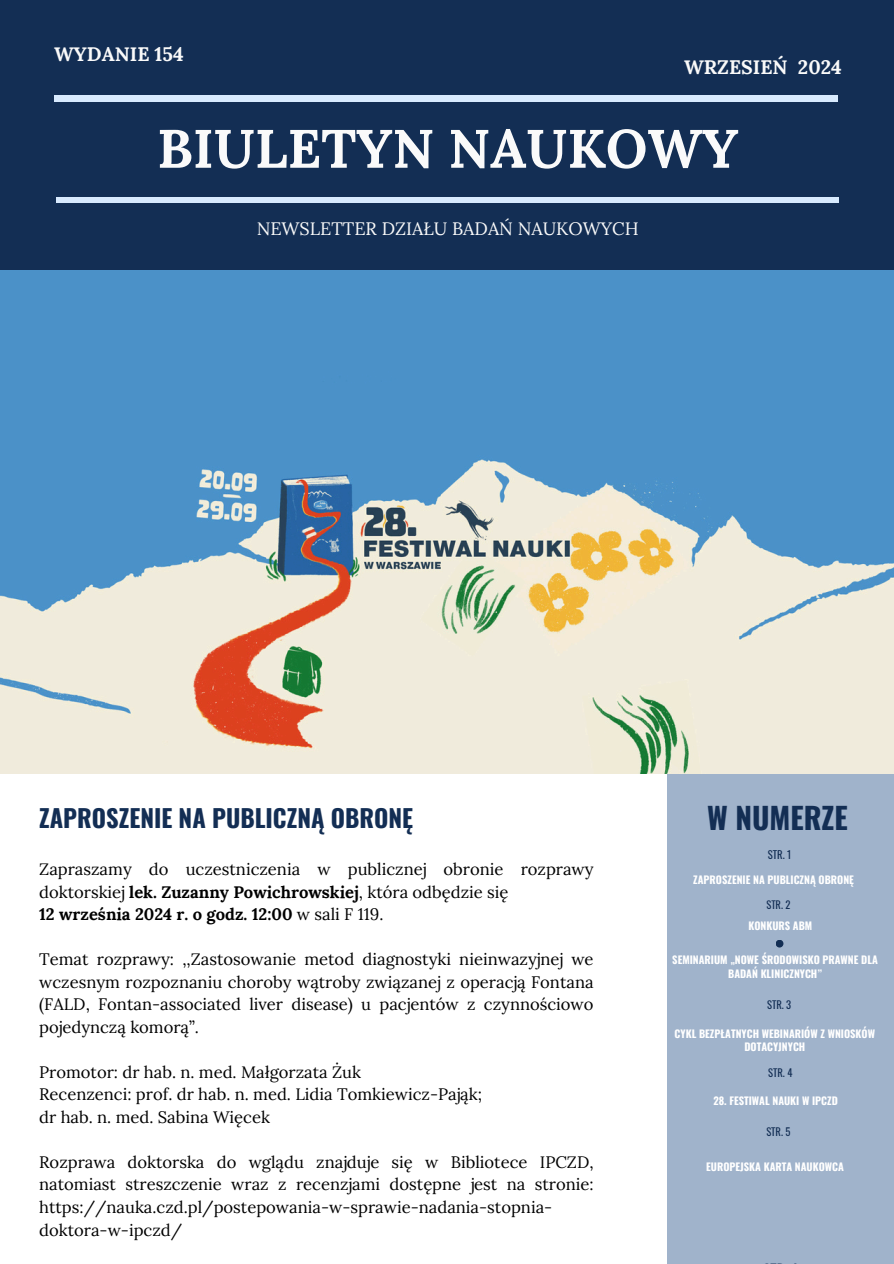
<style>
.page{position:relative;width:894px;height:1264px;background:#fff}
.page>*{position:absolute;margin:0;border:0;box-sizing:border-box;transform-origin:0 0}
.t1{font:700 54px "Lora";color:#fafafa}
.t2{font:700 29.7px "Oswald";color:#132e54}
.t3{font:700 24.45px "Oswald";color:#132e54}
.t4{font:700 19.5px "Lora";color:#fafafa}
.t5{font:18px "Lora";color:#fafafa}
.t6{font:16.5px/22.5px "Lora";color:#000}
.t7{font:700 16.5px "Lora";color:#000}
.t8{font:10.65px "Oswald";color:#132e54}
.t9{font:700 10.5px/13.2px "Oswald";color:#fff;text-align:center}
.t10{font:10.5px "Oswald";color:#132e54}
.s1{font-weight:700}
.s2{font-weight:400}
</style>
<div class="page">
<div style="left:667px;top:404px;width:226px;height:859px;background:#a0b3cb"></div>
<div style="left:0;top:0;width:893px;height:413px;background:#132e54"></div>
<div style="left:56px;top:197px;width:782px;height:6px;background:#d8eafe"></div>
<div style="left:54px;top:95px;width:783px;height:6px;background:#d8eafe"></div>
<div style="left:775px;top:939px;width:8px;height:8px;background:#132e54;border-radius:50%"></div>
<img style="left:0;top:270px;width:893px;height:503px">
<p class="t4" style="left:54px;top:41px;width:131px">WYDANIE 154</p>
<h5 class="t4" style="left:683px;top:54px;width:159px">WRZESIEŃ 2024</h5>
<p class="t1" style="left:157px;top:113px;width:582px">BIULETYN NAUKOWY</p>
<h1 class="t5" style="left:256px;top:217px;width:383px">NEWSLETTER DZIAŁU BADAŃ NAUKOWYCH</h1>
<p class="t3" style="left:39px;top:799px;width:375px">ZAPROSZENIE NA PUBLICZNĄ OBRONĘ</p>
<p class="t6" style="left:39px;top:858px;width:555px">Zapraszamy do uczestniczenia w publicznej obronie rozprawy doktorskiej <span class="s1">lek. Zuzanny Powichrowskiej</span>, która odbędzie się</p>
<p class="t7" style="left:39px;top:903px;width:345px">12 września 2024 r. o godz. 12:00 <span class="s2">w sali F 119.</span></p>
<p class="t6" style="left:39px;top:948px;width:555px;text-align:justify">Temat rozprawy: ,,Zastosowanie metod diagnostyki nieinwazyjnej we wczesnym rozpoznaniu choroby wątroby związanej z operacją Fontana (FALD, Fontan-associated liver disease) u pacjentów z czynnościowo pojedynczą komorą”.</p>
<p class="t6" style="left:39px;top:1060px;width:323px">Promotor: dr hab. n. med. Małgorzata Żuk</p>
<p class="t6" style="left:39px;top:1083px;width:444px">Recenzenci: prof. dr hab. n. med. Lidia Tomkiewicz-Pająk;</p>
<p class="t6" style="left:39px;top:1105px;width:232px">dr hab. n. med. Sabina Więcek</p>
<p class="t6" style="left:39px;top:1150px;width:555px">Rozprawa doktorska do wglądu znajduje się w Bibliotece IPCZD, natomiast streszczenie wraz z recenzjami dostępne jest na stronie: https://nauka.czd.pl/postepowania-w-sprawie-nadania-stopnia&shy;doktora-w-ipczd/</p>
<h4 class="t2" style="left:706px;top:795px;width:142px">W NUMERZE</h4>
<h4 class="t8" style="left:767px;top:845px;width:25px">STR. 1</h4>
<p class="t9" style="left:693px;top:873px;width:162px">ZAPROSZENIE NA PUBLICZNĄ OBRONĘ</p>
<p class="t10" style="left:766px;top:896px;width:26px">STR. 2</p>
<p class="t9" style="left:748px;top:918px;width:65px">KONKURS ABM</p>
<h2 class="t9" style="left:672px;top:953px;width:207px">SEMINARIUM „NOWE ŚRODOWISKO PRAWNE DLA<br>BADAŃ KLINICZNYCH”</h2>
<p class="t10" style="left:766px;top:996px;width:26px">STR. 3</p>
<p class="t9" style="left:674px;top:1026px;width:202px">CYKL BEZPŁATNYCH WEBINARIÓW Z WNIOSKÓW<br>DOTACYJNYCH</p>
<h3 class="t10" style="left:768px;top:1064px;width:26px">STR. 4</h3>
<p class="t9" style="left:713px;top:1093px;width:126px">28. FESTIWAL NAUKI W IPCZD</p>
<p class="t10" style="left:766px;top:1123px;width:26px">STR. 5</p>
<p class="t9" style="left:706px;top:1159px;width:139px">EUROPEJSKA KARTA NAUKOWCA</p>
</div>
